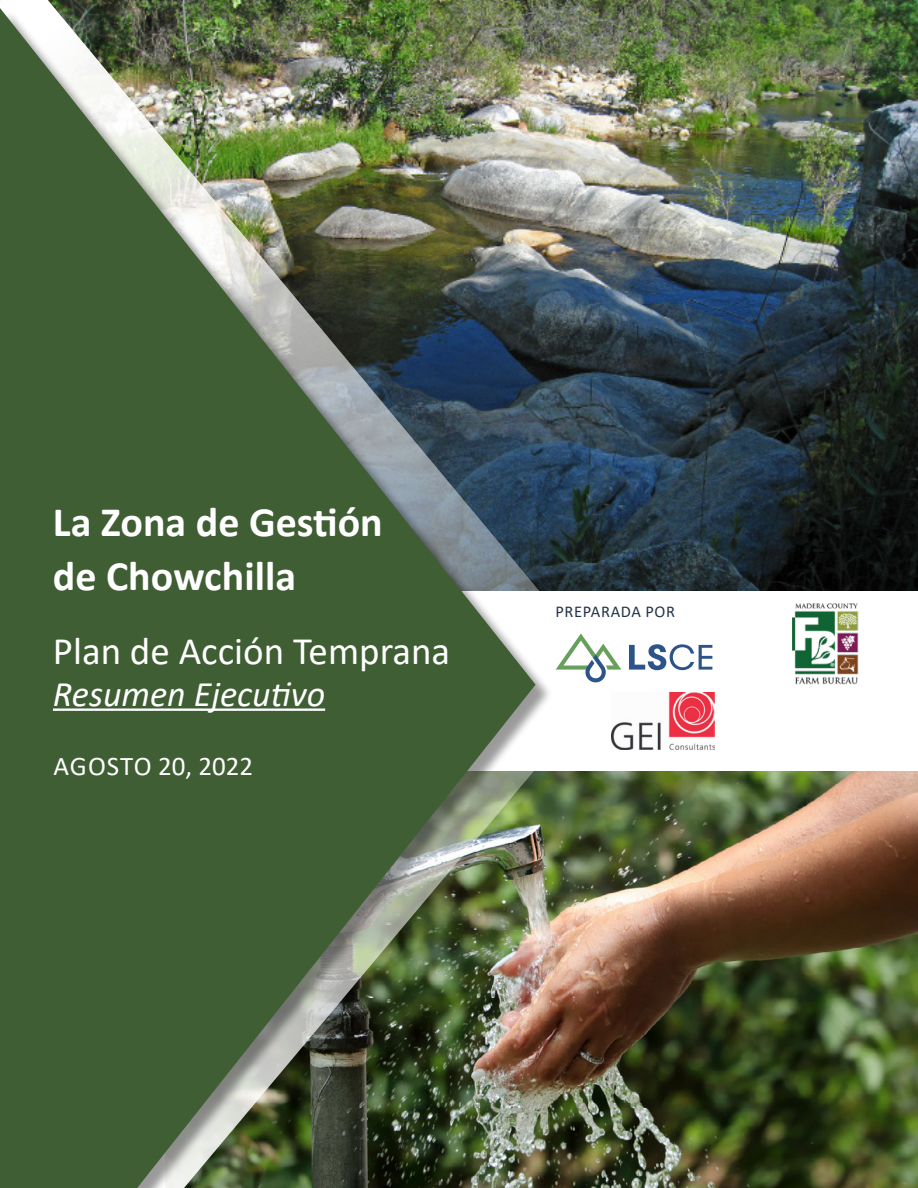
<style>
.page{position:relative;width:918px;height:1188px;background:#fff}
.page>*{position:absolute;margin:0;border:0;box-sizing:border-box;transform-origin:0 0}
.t1{font:700 42px/54px "Calibri";color:#fff}
.t2{font:39px "Calibri";color:#fff}
.t3{font:italic 36px "Calibri";color:#fff}
.t4{font:27px "Calibri";letter-spacing:.01em;color:#fff}
.t5{font:16.5px "Calibri";letter-spacing:.04em;color:#243449}
</style>
<div class="page">
<img style="left:546px;top:0;width:372px;height:591px">
<img style="left:553px;top:771px;width:365px;height:417px">
<div style="left:0;top:8px;width:553px;height:1180px;background:#000;opacity:.4"></div>
<img style="left:0;top:6px;width:536px;height:1182px">
<img style="left:792px;top:603px;width:67px;height:82px">
<svg style="left:629px;top:644px;width:83px;height:26px"></svg>
<svg style="left:556px;top:633px;width:65px;height:49px"></svg>
<img style="left:611px;top:692px;width:103px;height:58px">
<hr style="left:53px;top:709px;width:272px;height:2px;background:#fff">
<p class="t1" style="left:53px;top:495px;width:331px">La Zona de Gestión de Chowchilla</p>
<p class="t2" style="left:53px;top:624px;width:399px">Plan de Acción Temprana</p>
<p class="t3" style="left:53px;top:669px;width:274px">Resumen Ejecutivo</p>
<p class="t4" style="left:53px;top:748px;width:201px">AGOSTO 20, 2022</p>
<p class="t5" style="left:555px;top:600px;width:121px">PREPARADA POR</p>
</div>
